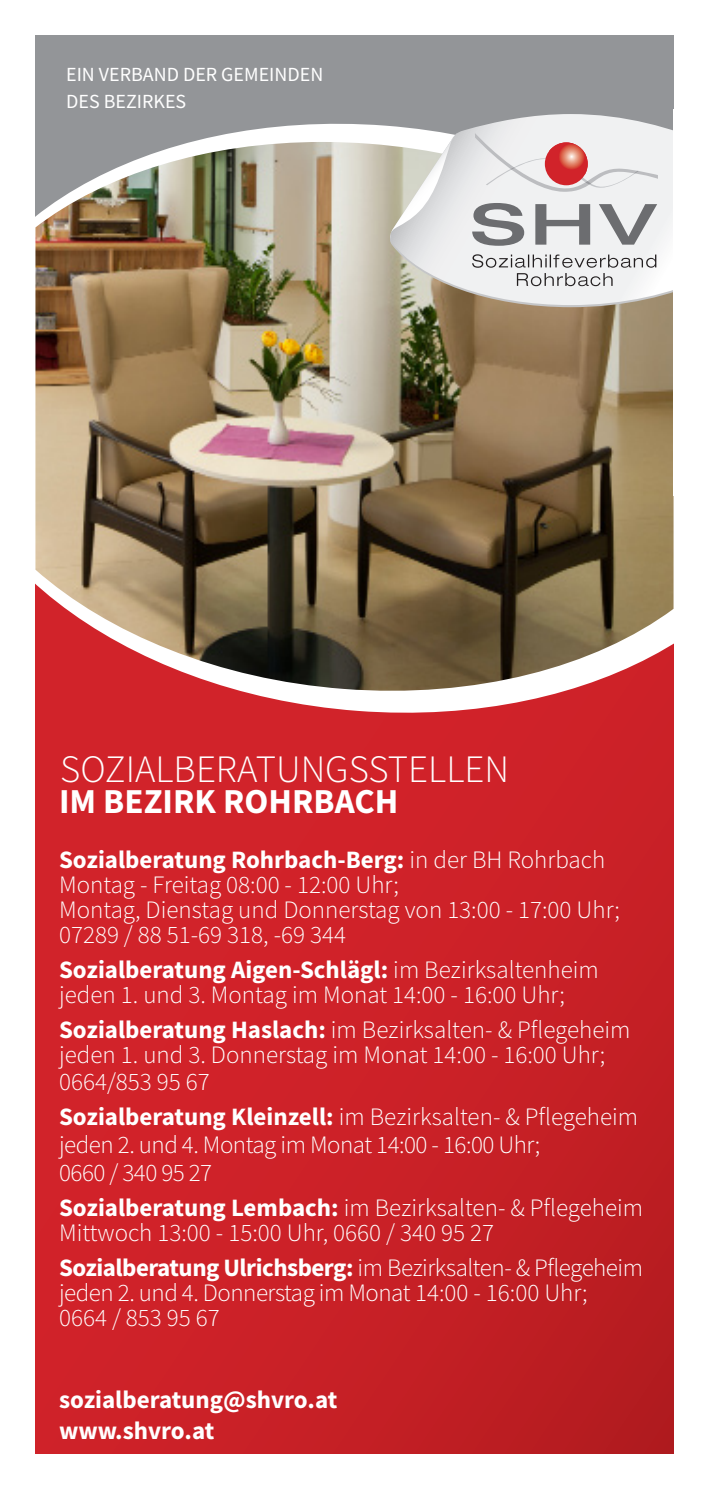
<style>
.page{position:relative;width:709px;height:1489px;background:#fff}
.page>*{position:absolute;margin:0;border:0;box-sizing:border-box;transform-origin:0 0}
.t1{font:300 38.75px "Source Sans Pro";color:#fff}
.t2{font:700 35px "Source Sans Pro";color:#fff}
.t3{font:300 25px "Source Sans Pro";color:#fff}
.t4{font:700 25px "Source Sans Pro";color:#fff}
.t5{font:300 25px "Source Sans Pro";letter-spacing:-.02em;color:#fff}
.t6{font:700 25px "Source Sans Pro";letter-spacing:-.02em;color:#fff}
.t7{font:20px "Source Sans Pro";color:#fff}
.s1{font-weight:300}
.s2{font-weight:700}
</style>
<div class="page">
<div style="left:35px;top:35px;width:638px;height:1418px;background:linear-gradient(to right,#d4232b,#c21f24)"></div>
<div style="left:35px;top:35px;width:638px;height:377px;background:#939598"></div>
<svg style="left:35px;top:123px;width:638px;height:605px;background:#cf373d"></svg>
<svg style="left:35px;top:126px;width:638px;height:580px"></svg>
<img style="left:35px;top:142px;width:638px;height:557px">
<svg style="left:390px;top:114px;width:283px;height:191px;background:#dad9d6"></svg>
<svg style="left:390px;top:133px;width:67px;height:106px;background:#ddddd8"></svg>
<svg style="left:472px;top:203px;width:185px;height:43px;background:#bbbcbe"></svg>
<svg style="left:472px;top:254px;width:184px;height:32px;background:#d2d3d4"></svg>
<svg style="left:475px;top:133px;width:183px;height:61px;background:#e8d5d6"></svg>
<p class="t7" style="left:66px;top:61px;width:259px">EIN VERBAND DER GEMEINDEN</p>
<p class="t7" style="left:66px;top:89px;width:122px">DES BEZIRKES</p>
<p class="t1" style="left:60px;top:745px;width:450px">SOZIALBERATUNGSSTELLEN</p>
<p class="t2" style="left:59px;top:778px;width:341px">IM BEZIRK ROHRBACH</p>
<p class="t4" style="left:59px;top:842px;width:547px">Sozialberatung Rohrbach-Berg: <span class="s1">in der BH Rohrbach</span></p>
<p class="t3" style="left:59px;top:869px;width:341px">Montag - Freitag 08:00 - 12:00 Uhr;</p>
<p class="t3" style="left:59px;top:894px;width:562px">Montag, Dienstag und Donnerstag von 13:00 - 17:00 Uhr;</p>
<p class="t3" style="left:59px;top:919px;width:288px">07289 / 88 51-69 318, -69 344</p>
<p class="t4" style="left:59px;top:952px;width:541px">Sozialberatung Aigen-Schlägl: <span class="s1">im Bezirksaltenheim</span></p>
<p class="t3" style="left:59px;top:979px;width:507px">jeden 1. und 3. Montag im Monat 14:00 - 16:00 Uhr;</p>
<p class="t3" style="left:59px;top:1014px;width:573px"><span class="s2">Sozialberatung Haslach:</span> im Bezirksalten- &amp; Pflegeheim</p>
<p class="t3" style="left:59px;top:1039px;width:547px">jeden 1. und 3. Donnerstag im Monat 14:00 - 16:00 Uhr;</p>
<p class="t3" style="left:59px;top:1066px;width:152px">0664/853 95 67</p>
<p class="t3" style="left:59px;top:1101px;width:580px"><span class="s2">Sozialberatung Kleinzell:</span> im Bezirksalten- &amp; Pflegeheim</p>
<p class="t5" style="left:59px;top:1129px;width:483px">jeden 2. und 4. Montag im Monat 14:00 - 16:00 Uhr;</p>
<p class="t5" style="left:59px;top:1156px;width:155px">0660 / 340 95 27</p>
<p class="t3" style="left:59px;top:1191px;width:585px"><span class="s2">Sozialberatung Lembach:</span> im Bezirksalten- &amp; Pflegeheim</p>
<p class="t3" style="left:59px;top:1216px;width:436px">Mittwoch 13:00 - 15:00 Uhr, 0660 / 340 95 27</p>
<p class="t6" style="left:59px;top:1250px;width:585px">Sozialberatung Ulrichsberg: <span class="s1">im Bezirksalten- &amp; Pflegeheim</span></p>
<p class="t5" style="left:59px;top:1276px;width:530px">jeden 2. und 4. Donnerstag im Monat 14:00 - 16:00 Uhr;</p>
<p class="t3" style="left:59px;top:1301px;width:162px">0664 / 853 95 67</p>
<p class="t4" style="left:59px;top:1383px;width:280px">sozialberatung@shvro.at</p>
<p class="t4" style="left:59px;top:1413px;width:157px">www.shvro.at</p>
</div>
